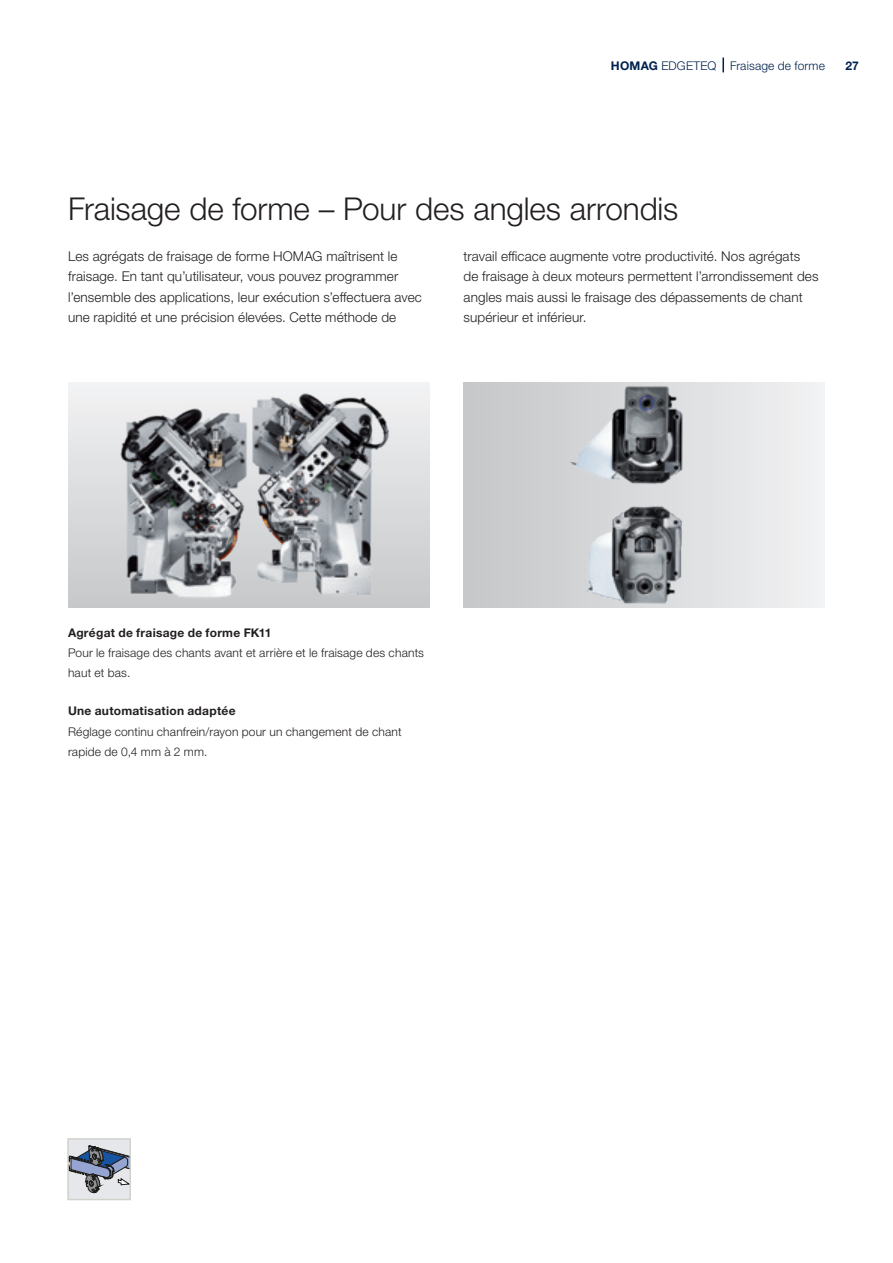
<style>
.page{position:relative;width:893px;height:1263px;background:#fff}
.page>*{position:absolute;margin:0;border:0;box-sizing:border-box;transform-origin:0 0}
._01_Headline_21pt_25{font:300 31.5px "Helvetica Neue LTW1 G";letter-spacing:-.005em;color:#231f20}
._02_Copy_9pt_13_6_Pt{font:300 13.5px/20.4px "Helvetica Neue LTW1 G";letter-spacing:.01em;color:#231f20}
._03_BU_8pt_13_6_Pt{font:300 12px/20.4px "Helvetica Neue LTW1 G";letter-spacing:.015em;color:#231f20}
._03_BU_8pt_13_6_Pt-2{font:700 12px "Helvetica Neue LTW1 G";letter-spacing:.02em;color:#231f20}
.Musterseiten_Rubrike{font:300 12px "Helvetica Neue LTW1 G";letter-spacing:.015em;color:#00214f}
.t1{font:700 12px "Helvetica Neue LTW1 G";color:#00214f}
.s1{font-weight:700}
</style>
<div class="page">
<svg style="left:722px;top:58px;width:2px;height:14px"></svg>
<img style="left:68px;top:383px;width:361px;height:224px">
<svg style="left:463px;top:383px;width:362px;height:224px;background:#dbdcde"></svg>
<img style="left:564px;top:383px;width:130px;height:224px">
<div style="left:68px;top:1139px;width:62px;height:60px;background:#e5e7ea"></div>
<svg style="left:70px;top:1145px;width:58px;height:48px"></svg>
<div style="left:67px;top:1138px;width:64px;height:62px;border:2px solid #d1d2cc"></div>
<p class="Musterseiten_Rubrike" style="left:611px;top:58px;width:215px"><span class="s1">HOMAG</span> EDGETEQ Fraisage de forme</p>
<p class="t1" style="left:845px;top:58px;width:15px">27</p>
<p class="_01_Headline_21pt_25" style="left:68px;top:190px;width:612px">Fraisage de forme – Pour des angles arrondis</p>
<p class="_02_Copy_9pt_13_6_Pt" style="left:68px;top:246px;width:355px">Les agrégats de fraisage de forme HOMAG maîtrisent le fraisage. En tant qu’utilisateur, vous pouvez programmer l’ensemble des applications, leur exécution s’effectuera avec une rapidité et une précision élevées. Cette méthode de</p>
<p class="_02_Copy_9pt_13_6_Pt" style="left:463px;top:246px;width:357px">travail efficace augmente votre productivité. Nos agrégats<br>de fraisage à deux moteurs permettent l’arrondissement des angles mais aussi le fraisage des dépassements de chant supérieur et inférieur.</p>
<p class="_03_BU_8pt_13_6_Pt-2" style="left:68px;top:625px;width:205px">Agrégat de fraisage de forme FK11</p>
<p class="_03_BU_8pt_13_6_Pt" style="left:68px;top:642px;width:357px">Pour le fraisage des chants avant et arrière et le fraisage des chants haut et bas.</p>
<p class="_03_BU_8pt_13_6_Pt-2" style="left:68px;top:703px;width:169px">Une automatisation adaptée</p>
<p class="_03_BU_8pt_13_6_Pt" style="left:68px;top:721px;width:335px">Réglage continu chanfrein/rayon pour un changement de chant rapide de 0,4 mm à 2 mm.</p>
</div>
